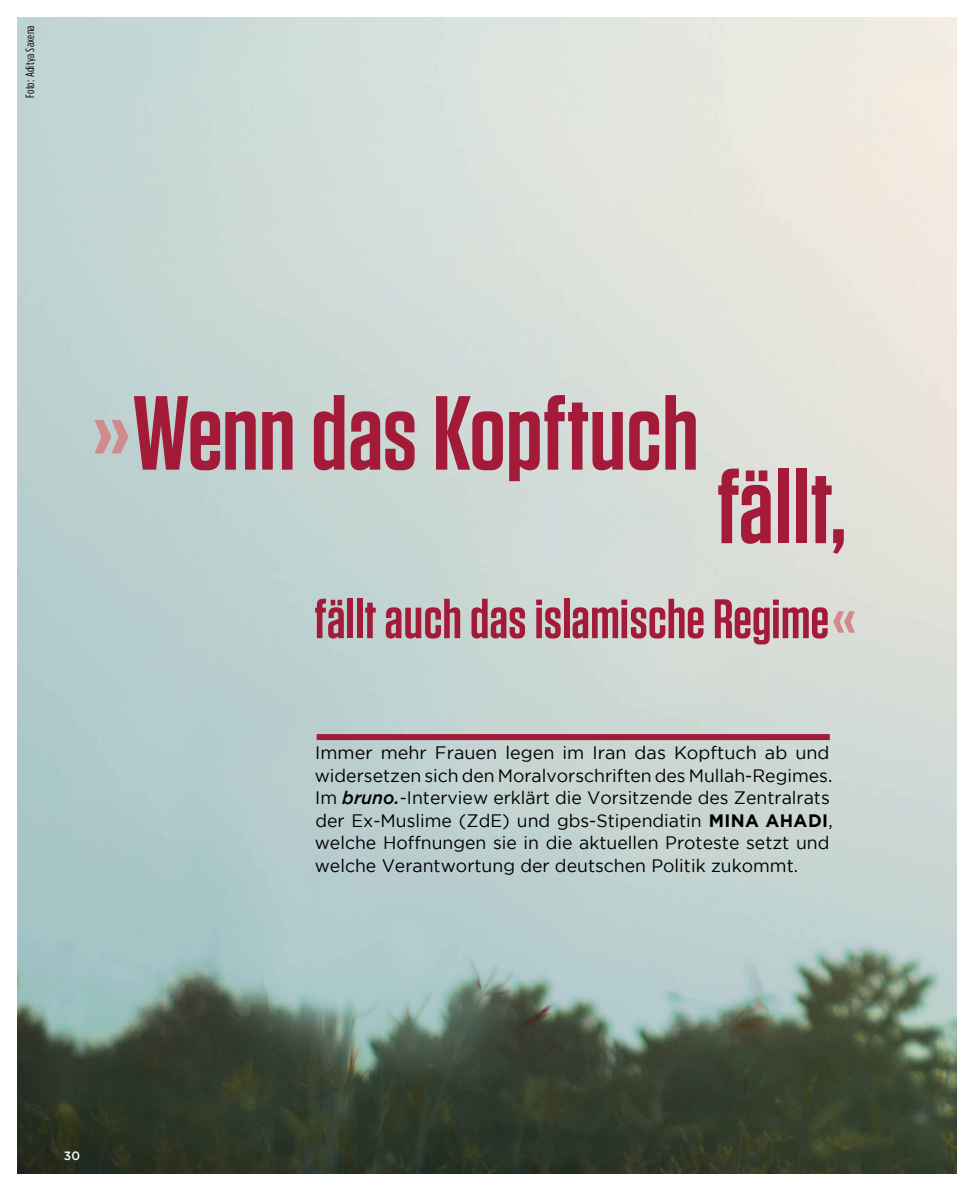
<style>
.page{position:relative;width:957px;height:1191px;background:#fff}
.page>*{position:absolute;margin:0;border:0;box-sizing:border-box;transform-origin:0 0}
.t1{font:600 105px "Tungsten";letter-spacing:.005em;color:#a31b38}
.t2{font:600 55.5px "Tungsten";letter-spacing:.005em;color:#a31b38}
.t3{font:18px/22.5px "Gotham";color:#000}
.t4{font:12px "Gotham Condensed";letter-spacing:.02em;color:#000}
.t5{font:500 12px "Gotham";color:#fff}
.s1{color:#d08c8d}
.s2{font-size:67.5px;color:#d08c8d}
.s3{font-weight:500;font-style:italic}
.s4{font-weight:700}
</style>
<div class="page">
<img style="left:17px;top:17px;width:940px;height:1157px">
<div style="left:317px;top:734px;width:513px;height:6px;background:#a31b38"></div>
<p class="t4" style="left:23px;top:98px;width:74px;rotate:-90deg">Foto: Aditya Saxena</p>
<h1 class="t1" style="left:94px;top:378px;width:607px"><span class="s1">››</span>Wenn das Kopftuch</h1>
<h1 class="t1" style="left:716px;top:451px;width:131px">fällt,</h1>
<h2 class="t2" style="left:314px;top:589px;width:543px">fällt auch das islamische Regime<span class="s2">‹‹</span></h2>
<p class="t3" style="left:315px;top:741px;width:519px">Immer mehr Frauen legen im Iran das Kopftuch ab und widersetzen sich den Moralvorschriften des Mullah-Regimes.<br>Im <span class="s3">bruno.</span>-Interview erklärt die Vorsitzende des Zentralrats der Ex-Muslime (ZdE) und gbs-Stipendiatin <span class="s4">MINA AHADI</span>, welche Hoffnungen sie in die aktuellen Proteste setzt und welche Verantwortung der deutschen Politik zukommt.</p>
<p class="t5" style="left:64px;top:1148px;width:18px">30</p>
</div>
